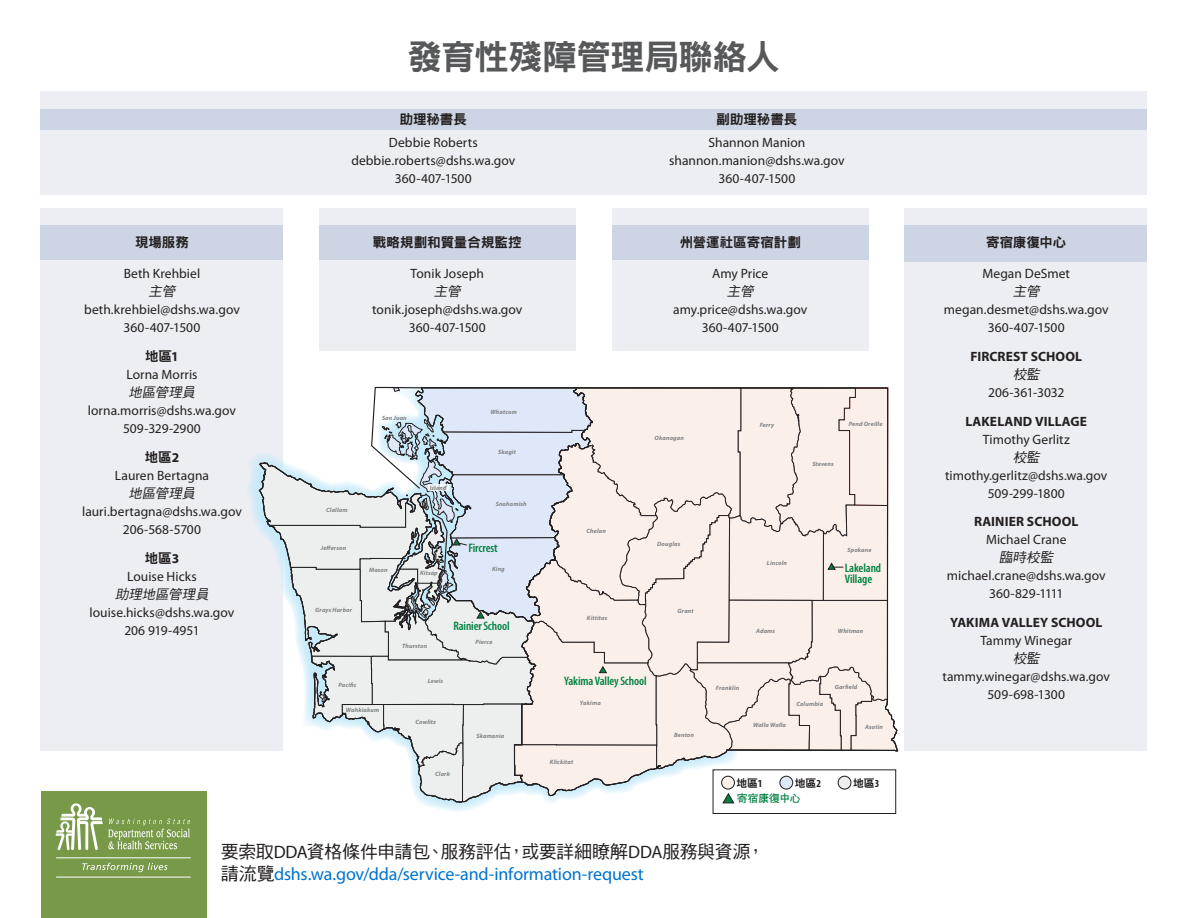
<style>
.page{position:relative;width:1188px;height:918px;background:#fff}
.page>*{position:absolute;margin:0;border:0;box-sizing:border-box;transform-origin:0 0}
.t1{font:34.5px "DF Hei Std W9";letter-spacing:-.02em;color:#57585a}
.t2{font:18px/22.5px "Myriad Pro";letter-spacing:-.01em;color:#0073ce}
.t3{font:13.5px/18px "Myriad Pro";letter-spacing:.005em;color:#231f20;text-align:center}
.t4{font:13.5px "DF Hei Std W9";letter-spacing:-.005em;color:#231f20}
.t5{font:700 13.5px/18px "Myriad Pro";letter-spacing:.01em;color:#231f20;text-align:center}
.t6{font:600 condensed 12.3px/11.1px "Myriad Pro";letter-spacing:-.005em;color:#008140}
.t7{font:10.8px "DF Hei Std W9";color:#231f20}
.t8{font:10.8px "DF Hei Std W7";letter-spacing:-.02em;color:#008140}
.t9{font:italic 700 6.15px "Myriad Pro";letter-spacing:.025em;color:#808285}
.s1{font-family:"DF Hei Std W5";font-style:italic}
.s2{font-family:"DF Hei Std W9"}
.s3{font-weight:700}
.s4{font-family:"Myriad Pro";font-weight:700;font-stretch:condensed}
.s5{font-family:"DF Hei Std W5";color:#231f20}
.s6{color:#231f20}
.s7{font-family:"DF Hei Std W5";font-weight:400;font-style:italic}
.s8{font-weight:400}
</style>
<div class="page">
<div style="left:40px;top:92px;width:1108px;height:103px;background:#eceef4"></div>
<div style="left:40px;top:110px;width:1108px;height:20px;background:#cdd5e4"></div>
<div style="left:904px;top:208px;width:244px;height:543px;background:#eceef4"></div>
<div style="left:904px;top:225px;width:244px;height:36px;background:#cdd5e4"></div>
<div style="left:612px;top:208px;width:257px;height:143px;background:#eceef4"></div>
<div style="left:612px;top:225px;width:257px;height:35px;background:#cdd5e4"></div>
<div style="left:319px;top:208px;width:257px;height:143px;background:#eceef4"></div>
<div style="left:319px;top:225px;width:257px;height:35px;background:#cdd5e4"></div>
<div style="left:40px;top:208px;width:244px;height:543px;background:#eceef4"></div>
<div style="left:40px;top:225px;width:244px;height:35px;background:#cdd5e4"></div>
<svg style="left:248px;top:386px;width:465px;height:428px"></svg>
<div style="left:41px;top:791px;width:166px;height:127px;background:#779948"></div>
<svg style="left:56px;top:803px;width:134px;height:47px"></svg>
<hr style="left:56px;top:857px;width:135px;height:1px;background:#fff">
<hr style="left:56px;top:877px;width:135px;height:1px;background:#fff">
<svg style="left:82px;top:863px;width:86px;height:9px"></svg>
<div style="left:713px;top:770px;width:183px;height:44px;border:1px solid #231f20"></div>
<svg style="left:259px;top:387px;width:639px;height:417px"></svg>
<p class="t1" style="left:408px;top:38px;width:374px">發育性殘障管理局聯絡人</p>
<p class="t4" style="left:135px;top:235px;width:55px">現場服務</p>
<p class="t3" style="left:84px;top:265px;width:157px">Beth Krehbiel<br><span class="s1">主管</span>beth.krehbiel@dshs.wa.gov<br>360-407-1500</p>
<p class="t3" style="left:88px;top:348px;width:150px"><span class="s2">地區</span><span class="s3">1<br></span>Lorna Morris<br><span class="s1">地區管理員</span>lorna.morris@dshs.wa.gov<br>509-329-2900</p>
<p class="t3" style="left:82px;top:449px;width:161px"><span class="s2">地區</span><span class="s3">2<br></span>Lauren Bertagna<br><span class="s1">地區管理員</span>lauri.bertagna@dshs.wa.gov<br>206-568-5700</p>
<p class="t3" style="left:90px;top:549px;width:146px"><span class="s2">地區</span><span class="s3">3<br></span>Louise Hicks<br><span class="s1">助理地區管理員</span>louise.hicks@dshs.wa.gov<br>206 919-4951</p>
<p class="t4" style="left:400px;top:112px;width:69px">助理秘書長</p>
<p class="t3" style="left:351px;top:134px;width:166px">Debbie Roberts debbie.roberts@dshs.wa.gov<br>360-407-1500</p>
<p class="t4" style="left:373px;top:235px;width:150px">戰略規劃和質量合規監控</p>
<p class="t3" style="left:372px;top:265px;width:152px">Tonik Joseph<br><span class="s1">主管</span>tonik.joseph@dshs.wa.gov<br>360-407-1500</p>
<p class="t3" style="left:709px;top:108px;width:98px;line-height:23.4px"><span class="s2">副助理秘書長<br></span>Shannon Manion</p>
<p class="t3" style="left:669px;top:152px;width:177px">shannon.manion@dshs.wa.gov<br>360-407-1500</p>
<p class="t4" style="left:680px;top:235px;width:123px">州營運社區寄宿計劃</p>
<p class="t3" style="left:673px;top:265px;width:136px">Amy Price<br><span class="s1">主管</span>amy.price@dshs.wa.gov<br>360-407-1500</p>
<p class="t9" style="left:326px;top:506px;width:23px">Clallam</p>
<p class="t9" style="left:321px;top:544px;width:27px">Jefferson</p>
<p class="t9" style="left:315px;top:606px;width:38px">Grays Harbor</p>
<p class="t9" style="left:382px;top:415px;width:26px">San Juan</p>
<p class="t9" style="left:430px;top:484px;width:19px">Island</p>
<p class="t9" style="left:369px;top:566px;width:20px">Mason</p>
<p class="t9" style="left:420px;top:570px;width:19px">Kitsap</p>
<p class="t9" style="left:490px;top:408px;width:28px">Whatcom</p>
<p class="t9" style="left:498px;top:448px;width:19px">Skagit</p>
<p class="t9" style="left:496px;top:501px;width:33px">Snohomish</p>
<p class="t6" style="left:468px;top:542px;width:31px">Fircrest</p>
<p class="t9" style="left:492px;top:566px;width:14px">King</p>
<p class="t6" style="left:453px;top:620px;width:58px">Rainier School</p>
<p class="t9" style="left:402px;top:642px;width:27px">Thurston</p>
<p class="t9" style="left:476px;top:639px;width:18px">Pierce</p>
<p class="t9" style="left:338px;top:682px;width:20px">Pacific</p>
<p class="t9" style="left:346px;top:706px;width:35px">Wahkiakum</p>
<p class="t9" style="left:428px;top:677px;width:17px">Lewis</p>
<p class="t9" style="left:416px;top:718px;width:22px">Cowlitz</p>
<p class="t9" style="left:435px;top:771px;width:16px">Clark</p>
<p class="t9" style="left:476px;top:733px;width:29px">Skamania</p>
<p class="t9" style="left:655px;top:435px;width:31px">Okanogan</p>
<p class="t9" style="left:760px;top:421px;width:16px">Ferry</p>
<p class="t9" style="left:812px;top:460px;width:23px">Stevens</p>
<p class="t9" style="left:849px;top:421px;width:35px">Pend Oreille</p>
<p class="t9" style="left:587px;top:528px;width:21px">Chelan</p>
<p class="t9" style="left:657px;top:541px;width:25px">Douglas</p>
<p class="t9" style="left:587px;top:615px;width:22px">Kittitas</p>
<p class="t6" style="left:564px;top:675px;width:84px">Yakima Valley School</p>
<p class="t9" style="left:580px;top:700px;width:22px">Yakima</p>
<p class="t9" style="left:550px;top:758px;width:25px">Klickitat</p>
<p class="t9" style="left:678px;top:608px;width:18px">Grant</p>
<p class="t9" style="left:674px;top:732px;width:21px">Benton</p>
<p class="t9" style="left:767px;top:560px;width:22px">Lincoln</p>
<p class="t9" style="left:847px;top:546px;width:26px">Spokane</p>
<p class="t6" style="left:845px;top:562px;width:38px">Lakeland<br>Village</p>
<p class="t9" style="left:756px;top:627px;width:21px">Adams</p>
<p class="t9" style="left:838px;top:627px;width:27px">Whitman</p>
<p class="t9" style="left:716px;top:685px;width:25px">Franklin</p>
<p class="t9" style="left:753px;top:722px;width:34px">Walla Walla</p>
<p class="t9" style="left:796px;top:701px;width:28px">Columbia</p>
<p class="t9" style="left:835px;top:683px;width:24px">Garfield</p>
<p class="t9" style="left:865px;top:724px;width:19px">Asotin</p>
<p class="t7" style="left:737px;top:778px;width:27px">地區<span class="s4">1</span></p>
<p class="t7" style="left:795px;top:778px;width:28px">地區<span class="s4">2</span></p>
<p class="t7" style="left:853px;top:778px;width:28px">地區<span class="s4">3</span></p>
<p class="t8" style="left:737px;top:793px;width:65px">寄宿康復中心</p>
<p class="t2" style="left:221px;top:841px;width:545px"><span class="s5">要索取</span><span class="s6">DDA</span><span class="s5">資格條件申請包、服務評估，或要詳細瞭解</span><span class="s6">DDA</span><span class="s5">服務與資源，請流覽</span>dshs.wa.gov/dda/service-and-information-request</p>
<p class="t4" style="left:986px;top:235px;width:82px">寄宿康復中心</p>
<p class="t3" style="left:944px;top:265px;width:166px">Megan DeSmet<br><span class="s1">主管</span>megan.desmet@dshs.wa.gov<br>360-407-1500</p>
<p class="t5" style="left:970px;top:348px;width:113px">FIRCREST SCHOOL<span class="s7">校監<br></span><span class="s8">206-361-3032</span></p>
<p class="t3" style="left:945px;top:412px;width:164px"><span class="s3">LAKELAND VILLAGE<br></span>Timothy Gerlitz<br><span class="s1">校監</span>timothy.gerlitz@dshs.wa.gov<br>509-299-1800</p>
<p class="t3" style="left:947px;top:513px;width:160px"><span class="s3">RAINIER SCHOOL<br></span>Michael Crane<br><span class="s1">臨時校監</span>michael.crane@dshs.wa.gov<br>360-829-1111</p>
<p class="t3" style="left:942px;top:614px;width:169px"><span class="s3">YAKIMA VALLEY SCHOOL<br></span>Tammy Winegar<br><span class="s1">校監</span>tammy.winegar@dshs.wa.gov<br>509-698-1300</p>
</div>
